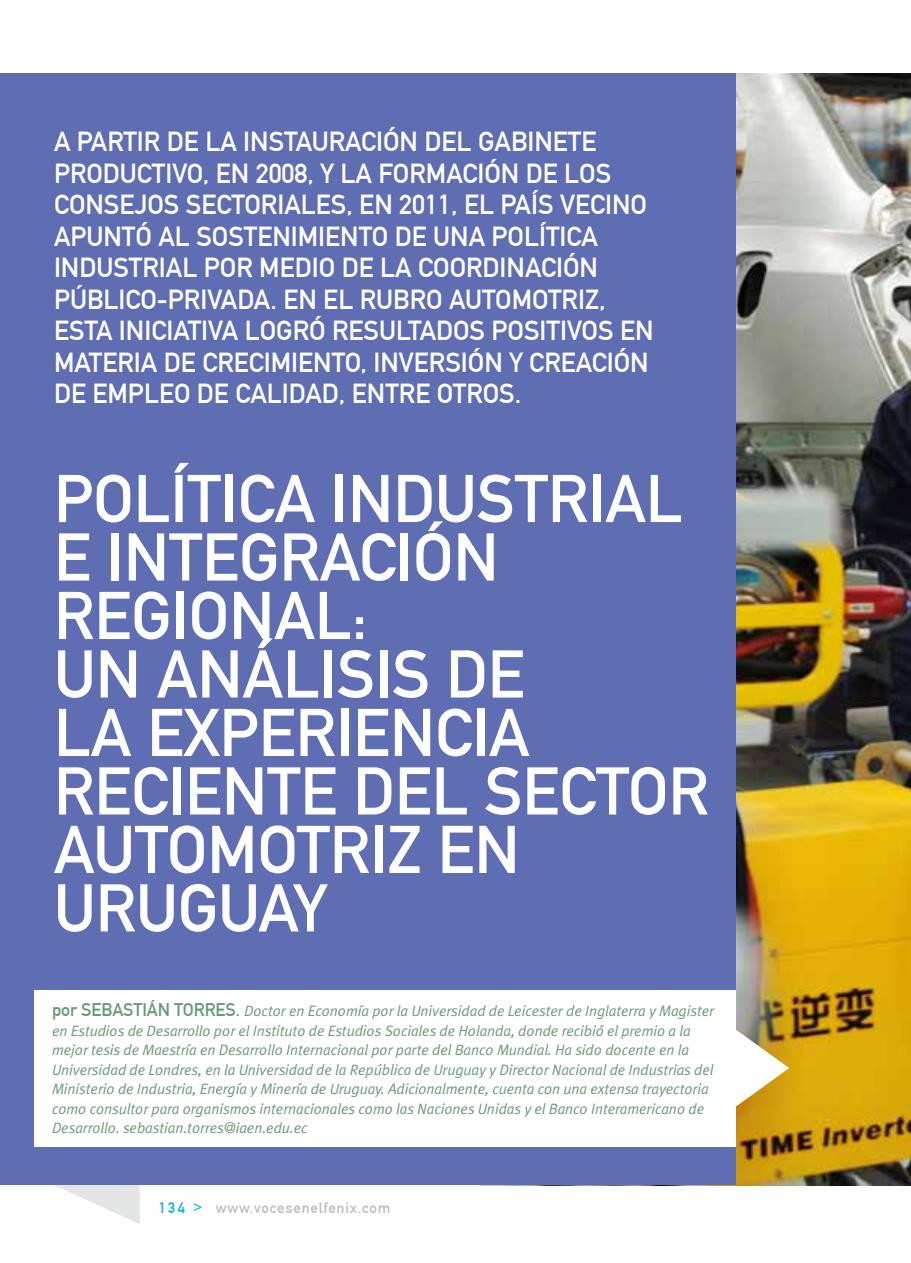
<style>
.page{position:relative;width:911px;height:1263px;background:#fff}
.page>*{position:absolute;margin:0;border:0;box-sizing:border-box;transform-origin:0 0}
.t1{font:66.3px/58.5px "DIN1451 Mittelschrift";color:#fff}
.t2{font:27px/31.5px "DIN1451 Mittelschrift";color:#fff}
.t3{font:18px "DIN1451 Mittelschrift";letter-spacing:-.005em;color:#689b78}
.t4{font:italic 15px/19.5px "Meta Plus Normal";letter-spacing:-.005em;color:#689b78}
.t5{font:15px "DIN1451 Mittelschrift";letter-spacing:.05em;color:#bcbec0}
.s1{font-family:"DIN1451 Mittelschrift";font-style:normal;font-size:18px}
.s2{color:#00b3f0}
</style>
<div class="page">
<img style="left:735px;top:74px;width:176px;height:1111px">
<div style="left:0;top:74px;width:735px;height:1111px;background:#5f6db3"></div>
<div style="left:34px;top:990px;width:701px;height:156px;background:#fff"></div>
<svg style="left:735px;top:1029px;width:54px;height:78px"></svg>
<h2 class="t2" style="left:54px;top:126px;width:541px">A PARTIR DE LA INSTAURACIÓN DEL GABINETE<br>PRO</h2>
<h2 class="t2" style="left:103px;top:158px;width:308px">DUCTIVO, EN 2008, Y LA FORM</h2>
<h2 class="t2" style="left:446px;top:158px;width:134px">ACIÓN DE LOS</h2>
<h2 class="t2" style="left:54px;top:189px;width:66px">CONSEJOS</h2>
<h2 class="t2" style="left:54px;top:189px;width:591px;text-indent:132px">SECTORIALES, EN 2011, EL PAÍS VECINO<br>APUNTÓ AL SOSTENIMIENTO DE UNA POLÍTICA<br>INDUSTRIAL POR MEDIO DE LA COOR</h2>
<h2 class="t2" style="left:54px;top:252px;width:545px;text-indent:429px">DINACIÓN<br>PÚBLICO-PRIVADA. EN EL RU BRO AUTOMO</h2>
<h2 class="t2" style="left:548px;top:284px;width:59px">TRIZ,</h2>
<h2 class="t2" style="left:54px;top:315px;width:295px">ESTA INICIATIVA LOGRÓ RESUL</h2>
<h2 class="t2" style="left:408px;top:315px;width:247px">TADOS POS ITIVOS EN</h2>
<h2 class="t2" style="left:54px;top:347px;width:165px">MATERIA DE CREC</h2>
<h2 class="t2" style="left:264px;top:347px;width:386px">IMIENTO, INVERSIÓN Y CREACIÓN</h2>
<h2 class="t2" style="left:54px;top:378px;width:106px">DE EMPLEO</h2>
<h2 class="t2" style="left:197px;top:378px;width:326px">DE CALIDAD, ENTRE OTROS.</h2>
<h1 class="t1" style="left:54px;top:470px;width:614px">POLÍTICA INDUSTRIAL<br>E INTEGRACIÓN<br>REGIONAL:<br>UN ANÁLISIS DE<br>LA EXPERIENCIA<br>RECIENTE DEL SECTOR<br>AUTOMO</h1>
<h1 class="t1" style="left:54px;top:821px;width:467px;text-indent:243px">TRIZ EN<br>URUGUAY</h1>
<p class="t3" style="left:52px;top:999px;width:134px">POR SEBASTIÁN TORRES</p>
<p class="t4" style="left:52px;top:1001px;width:664px;text-indent:184px"><span class="s1">.</span> Doctor en Economía por la Universidad de Leicester de Inglaterra y Magister en Estudios de Desarrollo por el Instituto de Estudios Sociales de Holanda, donde recibió el premio a la mejor tesis de Maestría en Desarrollo Internacional por parte del Banco Mundial. Ha sido docente en la Universidad de Londres, en la Universidad de la República de Uruguay y Director Nacional de Industrias del Ministerio de Industria, Energía y Minería de Uruguay. Adicionalmente, cuenta con una extensa trayectoria como consultor para organismos internacionales como las Naciones Unidas y el Banco Interamericano de Desarrollo. sebastian.torres@iaen.edu.ec</p>
<p class="t5" style="left:159px;top:1199px;width:233px"><span class="s2">134 &gt;</span> WWW.VOCESENELFENIX.COM</p>
</div>
